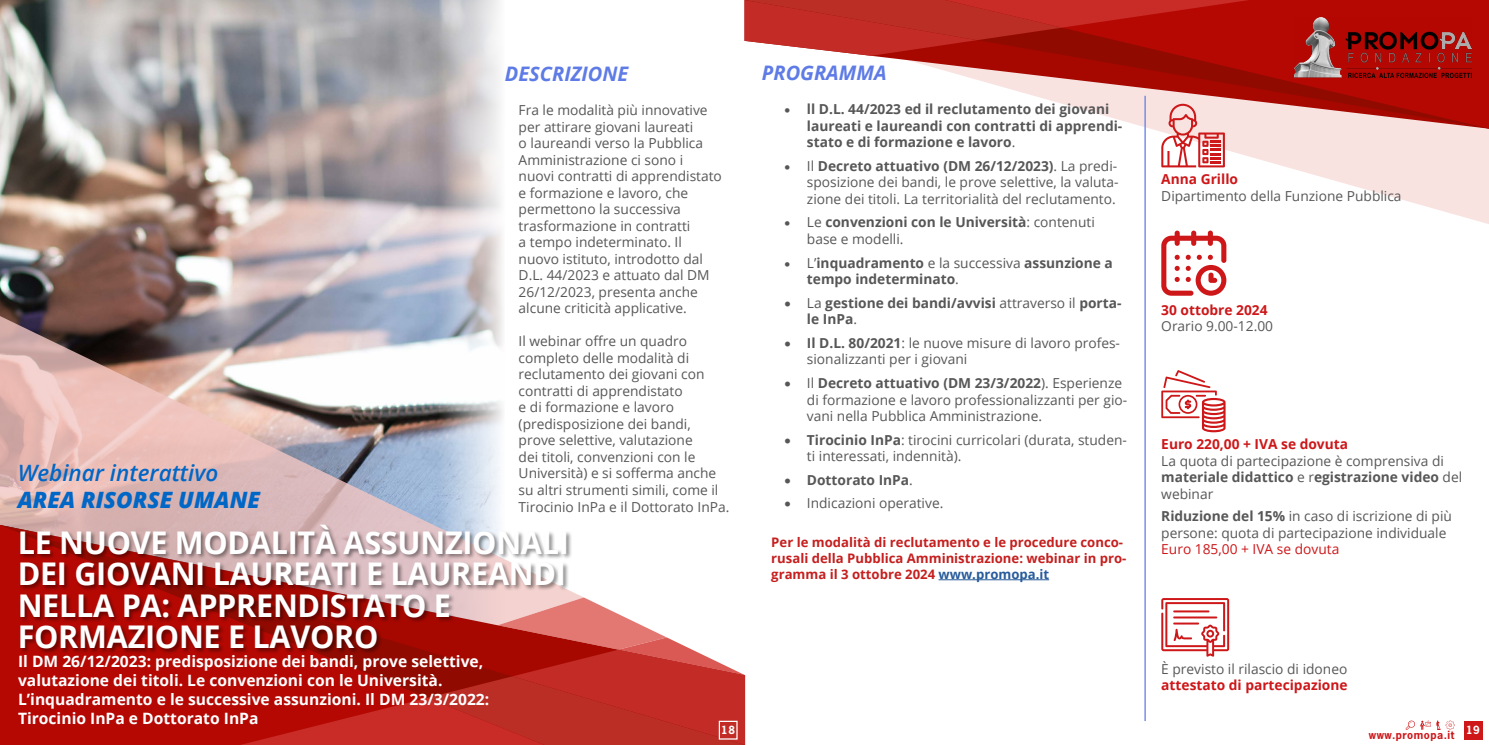
<style>
.page{position:relative;width:1489px;height:745px;background:#fff}
.page>*{position:absolute;margin:0;border:0;box-sizing:border-box;transform-origin:0 0}
.t1{font:700 31.25px/31.2px "Open Sans";letter-spacing:-.01em;color:#fff}
.t2{font:italic 600 22.5px "Open Sans";color:#0067c7}
.t3{font:italic 800 22.5px "Open Sans";color:#0067c7}
.t4{font:italic 700 20px "Open Sans";color:#5e7be6}
.t5{font:700 15.62px/18.8px "Open Sans";color:#fff}
.t6{font:13.75px/16.5px "Open Sans";color:#575757}
.t7{font:700 13.75px/16.5px "Open Sans";color:#575757}
.t8{font:700 13.75px "Open Sans";color:#cd1719}
.t9{font:13.75px "Open Sans";color:#cd1719}
.t10{font:700 13.12px/15.8px "Open Sans";color:#c51f1e}
.t11{font:700 10.62px "News Gothic Std";letter-spacing:.05em;color:#cd1719}
.t12{font:700 10.62px "News Gothic Std";color:#fff}
.s1{font-weight:400}
.s2{font-weight:700}
.s3{color:#275b9b}
</style>
<div class="page">
<svg style="left:1145px;top:129px;width:343px;height:95px"></svg>
<svg style="left:873px;top:56px;width:72px;height:15px"></svg>
<svg style="left:945px;top:0;width:543px;height:129px"></svg>
<svg style="left:744px;top:0;width:505px;height:56px"></svg>
<img style="left:0;top:0;width:503px;height:316px">
<img style="left:0;top:316px;width:503px;height:208px">
<div style="left:0;top:524px;width:240px;height:220px;background:#b50803"></div>
<svg style="left:240px;top:597px;width:505px;height:147px"></svg>
<img style="left:1293px;top:17px;width:177px;height:60px">
<div style="left:718px;top:720px;width:19px;height:19px;border:1px solid #fff"></div>
<div style="left:1463px;top:720px;width:18px;height:18px;background:#cd1719"></div>
<svg style="left:1405px;top:720px;width:49px;height:9px"></svg>
<div style="left:19px;top:523px;width:553px;height:130px;background:#000;opacity:.45"></div>
<hr style="left:938px;top:579px;width:111px;height:1px;background:#275b9b">
<svg style="left:1161px;top:104px;width:63px;height:63px"></svg>
<svg style="left:1161px;top:230px;width:65px;height:65px"></svg>
<svg style="left:1161px;top:370px;width:64px;height:62px"></svg>
<svg style="left:1161px;top:598px;width:68px;height:58px"></svg>
<hr style="left:1144px;top:96px;width:1px;height:624px;background:#5e7be6">
<h3 class="t4" style="left:505px;top:59px;width:125px">DESCRIZIONE</h3>
<p class="t6" style="left:518px;top:101px;width:205px">Fra le modalità più innovative per attirare giovani laureati<br>o laureandi verso la Pubblica<br>Amministrazione ci sono i nuovi contratti di apprendistato e formazione e lavoro, che permettono la successiva trasformazione in contratti<br>a tempo indeterminato. Il nuovo istituto, introdotto dal<br>D.L. 44/2023 e attuato dal DM<br>26/12/2023, presenta anche alcune criticità applicative.</p>
<p class="t6" style="left:518px;top:332px;width:212px">Il webinar offre un quadro completo delle modalità di reclutamento dei giovani con contratti di apprendistato<br>e di formazione e lavoro (predisposizione dei bandi, prove selettive, valutazione<br>dei titoli, convenzioni con le<br>Università) e si sofferma anche su altri strumenti simili, come il<br>Tirocinio InPa e il Dottorato InPa.</p>
<h2 class="t2" style="left:18px;top:457px;width:202px">Webinar interattivo</h2>
<h2 class="t3" style="left:18px;top:482px;width:244px">AREA RISORSE UMANE</h2>
<h1 class="t1" style="left:18px;top:526px;width:552px">LE NUOVE MODALITÀ ASSUNZIONALI<br>DEI GIOVANI LAUREATI E LAUREANDI<br>NELLA PA: APPRENDISTATO E<br>FORMAZIONE E LAVORO</h1>
<p class="t5" style="left:18px;top:651px;width:473px">Il DM 26/12/2023: predisposizione dei bandi, prove selettive, valutazione dei titoli. Le convenzioni con le Università.<br>L’inquadramento e le successive assunzioni. Il DM 23/3/2022:<br>Tirocinio InPa e Dottorato InPa</p>
<p class="t12" style="left:721px;top:722px;width:15px">18</p>
<h3 class="t4" style="left:762px;top:58px;width:126px">PROGRAMMA</h3>
<p class="t7" style="left:807px;top:100px;width:317px;text-indent:-22px">• ll D.L. 44/2023 ed il reclutamento dei giovani laureati e laureandi con contratti di apprendi&shy;stato e di formazione e lavoro<span class="s1">.</span></p>
<p class="t6" style="left:807px;top:157px;width:313px;text-align:justify;text-indent:-22px">• Il <span class="s2">Decreto attuativo (DM 26/12/2023)</span>. La predi&shy;sposizione dei bandi, le prove selettive, la valuta&shy;zione dei titoli. La territorialità del reclutamento.</p>
<p class="t7" style="left:807px;top:214px;width:289px;text-indent:-22px">• <span class="s1">Le</span> convenzioni con le Università<span class="s1">: contenuti base e modelli.</span></p>
<p class="t7" style="left:807px;top:254px;width:307px;text-indent:-22px">• <span class="s1">L’</span>inquadramento <span class="s1">e la successiva</span> assunzione a tempo indeterminato<span class="s1">.</span></p>
<p class="t7" style="left:807px;top:294px;width:316px;text-indent:-22px">• <span class="s1">La</span> gestione dei bandi/avvisi <span class="s1">attraverso il</span> porta&shy;le InPa<span class="s1">.</span></p>
<p class="t6" style="left:807px;top:334px;width:314px;text-indent:-22px">• <span class="s2">Il D.L. 80/2021</span>: le nuove misure di lavoro profes&shy;sionalizzanti per i giovani</p>
<p class="t6" style="left:807px;top:374px;width:322px;text-indent:-22px">• Il <span class="s2">Decreto attuativo (DM 23/3/2022</span>). Esperienze di formazione e lavoro professionalizzanti per gio&shy;vani nella Pubblica Amministrazione.</p>
<p class="t6" style="left:807px;top:431px;width:321px;text-indent:-22px">• <span class="s2">Tirocinio InPa</span>: tirocini curricolari (durata, studen&shy;ti interessati, indennità).</p>
<p class="t7" style="left:784px;top:471px;width:130px">• Dottorato InPa<span class="s1">.</span></p>
<p class="t6" style="left:784px;top:494px;width:160px">• Indicazioni operative.</p>
<p class="t10" style="left:771px;top:534px;width:356px">Per le modalità di reclutamento e le procedure conco&shy;rusali della Pubblica Amministrazione: webinar in pro&shy;gramma il 3 ottobre 2024 <span class="s3">www.promopa.it</span></p>
<p class="t8" style="left:1161px;top:169px;width:78px">Anna Grillo</p>
<p class="t6" style="left:1161px;top:187px;width:242px">Dipartimento della Funzione Pubblica</p>
<p class="t8" style="left:1161px;top:300px;width:108px">30 ottobre 2024</p>
<p class="t6" style="left:1161px;top:317px;width:113px">Orario 9.00-12.00</p>
<p class="t8" style="left:1161px;top:434px;width:188px">Euro 220,00 + IVA se dovuta</p>
<p class="t6" style="left:1161px;top:452px;width:302px">La quota di partecipazione è comprensiva di <span class="s2">materiale didattico</span> e r<span class="s2">egistrazione video</span> del webinar</p>
<p class="t6" style="left:1161px;top:507px;width:292px"><span class="s2">Riduzione del 15%</span> in caso di iscrizione di più persone: quota di partecipazione individuale</p>
<p class="t9" style="left:1161px;top:539px;width:179px">Euro 185,00 + IVA se dovuta</p>
<p class="t6" style="left:1161px;top:660px;width:187px">È previsto il rilascio di idoneo</p>
<p class="t8" style="left:1161px;top:675px;width:188px">attestato di partecipazione</p>
<p class="t11" style="left:1368px;top:727px;width:87px">www.promopa.it</p>
<p class="t12" style="left:1465px;top:722px;width:15px">19</p>
</div>
